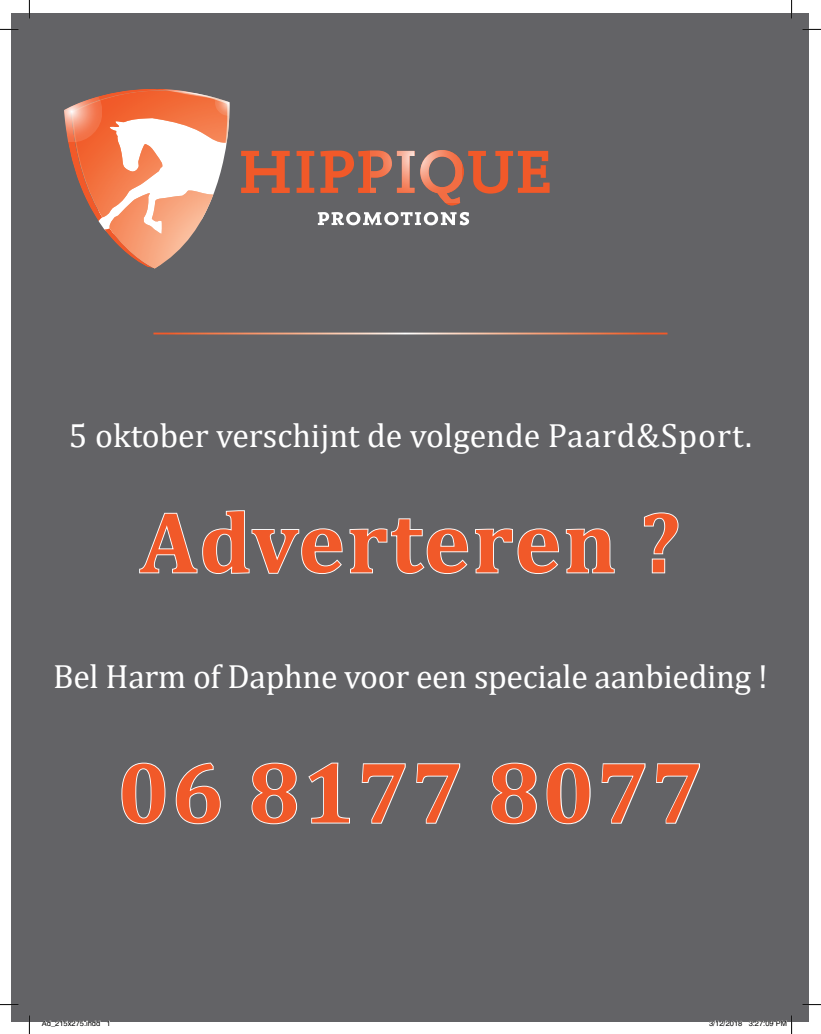
<style>
.page{position:relative;width:821px;height:1034px;background:#fff}
.page>*{position:absolute;margin:0;border:0;box-sizing:border-box;transform-origin:0 0}
.t1{font:700 87.5px "Cambria";letter-spacing:.03em;color:#f15929}
.t2{font:33.75px "Cambria";letter-spacing:-.01em;color:#fff}
.t3{font:7.5px "Helvetica";color:#000}
</style>
<div class="page">
<div style="left:12px;top:13px;width:797px;height:1009px;background:#636366"></div>
<svg style="left:318px;top:212px;width:151px;height:13px"></svg>
<svg style="left:296px;top:151px;width:18px;height:42px"></svg>
<svg style="left:241px;top:151px;width:48px;height:42px"></svg>
<svg style="left:320px;top:150px;width:229px;height:55px"></svg>
<svg style="left:370px;top:150px;width:91px;height:52px"></svg>
<svg style="left:64px;top:89px;width:166px;height:179px"></svg>
<svg style="left:139px;top:510px;width:476px;height:64px"></svg>
<svg style="left:644px;top:512px;width:35px;height:62px"></svg>
<svg style="left:121px;top:762px;width:45px;height:63px"></svg>
<svg style="left:175px;top:762px;width:46px;height:63px"></svg>
<svg style="left:251px;top:762px;width:47px;height:63px"></svg>
<svg style="left:308px;top:762px;width:42px;height:62px"></svg>
<svg style="left:361px;top:763px;width:45px;height:61px"></svg>
<svg style="left:416px;top:763px;width:45px;height:61px"></svg>
<svg style="left:491px;top:762px;width:46px;height:63px"></svg>
<svg style="left:546px;top:762px;width:45px;height:63px"></svg>
<svg style="left:601px;top:763px;width:45px;height:61px"></svg>
<svg style="left:656px;top:763px;width:44px;height:61px"></svg>
<hr style="left:153px;top:332px;width:514px;height:2px;background:#fff">
<svg style="left:0;top:29px;width:19px;height:1px"></svg>
<svg style="left:802px;top:29px;width:19px;height:1px"></svg>
<svg style="left:0;top:1003px;width:19px;height:2px"></svg>
<svg style="left:802px;top:1004px;width:19px;height:1px"></svg>
<svg style="left:29px;top:0;width:1px;height:19px"></svg>
<svg style="left:29px;top:1015px;width:1px;height:18px"></svg>
<svg style="left:791px;top:0;width:1px;height:19px"></svg>
<svg style="left:43px;top:1020px;width:57px;height:2px"></svg>
<svg style="left:709px;top:1020px;width:33px;height:2px"></svg>
<svg style="left:749px;top:1015px;width:43px;height:18px"></svg>
<p class="t2" style="left:69px;top:416px;width:684px">5 oktober verschijnt de volgende Paard&amp;Sport.</p>
<h1 class="t1" style="left:140px;top:480px;width:541px">Adverteren ?</h1>
<p class="t2" style="left:53px;top:656px;width:716px">Bel Harm of Daphne voor een speciale aanbieding !</p>
<h1 class="t1" style="left:117px;top:730px;width:587px">06 8177 8077</h1>
<p class="t3" style="left:42px;top:1019px;width:70px">Ad_215x275.indd 1</p>
<p class="t3" style="left:709px;top:1019px;width:79px">3/12/2018 3:27:09 PM</p>
</div>
